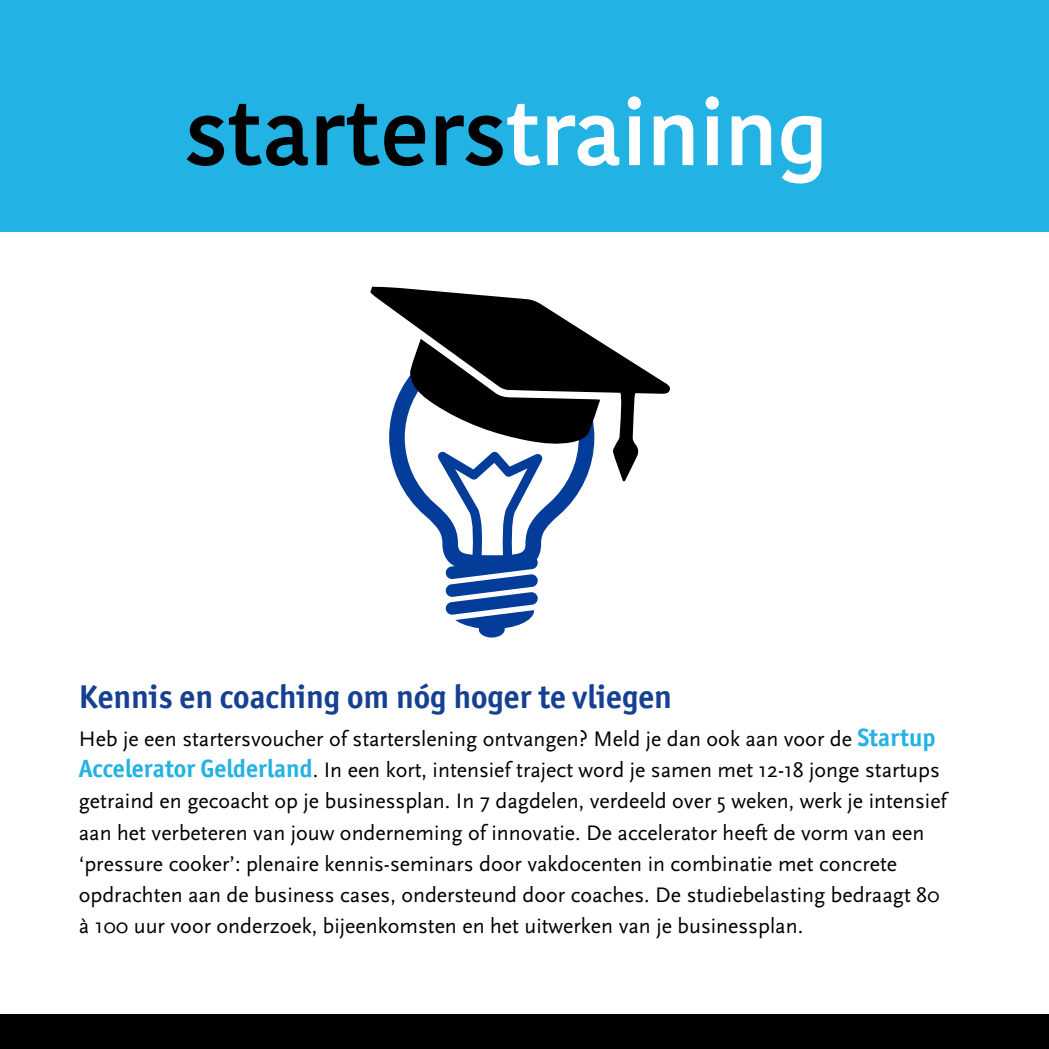
<style>
.page{position:relative;width:1049px;height:1049px;background:#fff}
.page>*{position:absolute;margin:0;border:0;box-sizing:border-box;transform-origin:0 0}
.t1{font:600 87.5px "Kohinoor Bangla";color:#000}
.kop_donkerblauw{font:700 33px "Officina San ITC";color:#164091}
.kop_donkerblauw-2{font:22px/31px "Scala Sans Pro";color:#000}
.s1{color:#fff}
.s2{font-family:"Officina San ITC";font-weight:700;font-size:25px;color:#22b2e3}
</style>
<div class="page">
<div style="left:0;top:0;width:1049px;height:231px;background:#22b2e3"></div>
<div style="left:479px;top:621px;width:26px;height:16px;background:#043d99;border-radius:50%"></div>
<svg style="left:370px;top:287px;width:300px;height:342px"></svg>
<div style="left:0;top:1015px;width:1049px;height:34px;background:#000"></div>
<p class="t1" style="left:185px;top:61px;width:644px">starters<span class="s1">training</span></p>
<p class="kop_donkerblauw" style="left:79px;top:676px;width:594px">Kennis en coaching om nóg hoger te vliegen</p>
<p class="kop_donkerblauw-2" style="left:79px;top:723px;width:869px">Heb je een startersvoucher of starterslening ontvangen? Meld je dan ook aan voor de <span class="s2">Startup Accelerator Gelderland</span>. In een kort, intensief traject word je samen met 12-18 jonge startups getraind en gecoacht op je businessplan. In 7 dagdelen, verdeeld over 5 weken, werk je intensief aan het verbeteren van jouw onderneming of innovatie. De accelerator heeft de vorm van een ‘pressure cooker’: plenaire kennis-seminars door vakdocenten in combinatie met concrete opdrachten aan de business cases, ondersteund door coaches. De studiebelasting bedraagt 80 à 100 uur voor onderzoek, bijeenkomsten en het uitwerken van je businessplan.</p>
</div>
